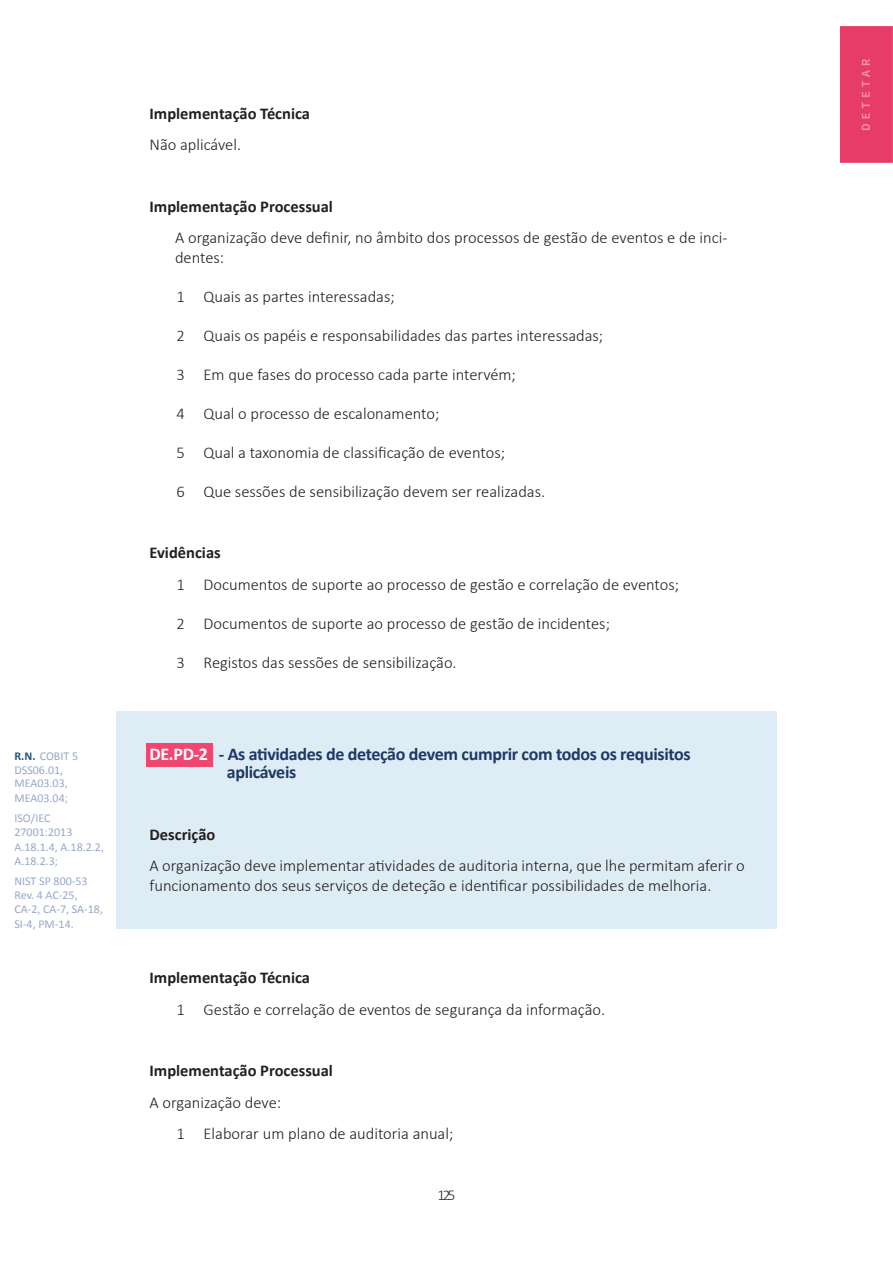
<style>
.page{position:relative;width:893px;height:1263px;background:#fff}
.page>*{position:absolute;margin:0;border:0;box-sizing:border-box;transform-origin:0 0}
.Heading_4{font:700 18px "Calibri";letter-spacing:-.02em;color:#1f3864}
.Heading_4-2{font:700 18px "Calibri";color:#fff}
.List_Paragraph{font:300 16.5px/19.5px "Calibri";color:#231f20}
.capitulo{font:300 16.5px/19.5px "Calibri";color:#231f20}
.capitulo-2{font:700 16.5px "Calibri";color:#231f20}
.t1{font:300 15px "Calibri";color:#231f20}
.Revision_wrd_1{font:12px/14.4px "Calibri";color:#96a9c8}
.s1{font-weight:700;color:#26547b}
</style>
<div class="page">
<div style="left:116px;top:711px;width:660px;height:218px;background:#deecf6"></div>
<div style="left:146px;top:743px;width:67px;height:23px;background:#f04770"></div>
<div style="left:840px;top:27px;width:53px;height:135px;background:#e83c68"></div>
<p class="Revision_wrd_1" style="left:14px;top:749px;width:65px"><span class="s1">R.N.</span> COBIT 5<br>DSS06.01,</p>
<p class="Revision_wrd_1" style="left:14px;top:776px;width:55px">MEA03.03,<br>MEA03.04;</p>
<p class="Revision_wrd_1" style="left:14px;top:811px;width:91px">ISO/IEC<br>27001:2013<br>A.18.1.4, A.18.2.2,<br>A.18.2.3;</p>
<p class="Revision_wrd_1" style="left:14px;top:873px;width:90px">NIST SP 800-53<br>Rev. 4 AC-25,<br>CA-2, CA-7, SA-18,<br>SI-4, PM-14.</p>
<p class="capitulo-2" style="left:150px;top:103px;width:162px">Implementação Técnica</p>
<p class="capitulo" style="left:150px;top:134px;width:93px">Não aplicável.</p>
<p class="capitulo-2" style="left:150px;top:196px;width:185px">Implementação Processual</p>
<p class="List_Paragraph" style="left:175px;top:227px;width:554px">A organização deve definir, no âmbito dos processos de gestão de eventos e de inci&shy;dentes:</p>
<p class="List_Paragraph" style="left:177px;top:286px;width:220px">1 Quais as partes interessadas;</p>
<p class="List_Paragraph" style="left:177px;top:325px;width:428px">2 Quais os papéis e responsabilidades das partes interessadas;</p>
<p class="List_Paragraph" style="left:177px;top:364px;width:341px">3 Em que fases do processo cada parte intervém;</p>
<p class="List_Paragraph" style="left:177px;top:403px;width:264px">4 Qual o processo de escalonamento;</p>
<p class="List_Paragraph" style="left:177px;top:442px;width:330px">5 Qual a taxonomia de classificação de eventos;</p>
<p class="List_Paragraph" style="left:177px;top:481px;width:370px">6 Que sessões de sensibilização devem ser realizadas.</p>
<p class="capitulo-2" style="left:150px;top:542px;width:73px">Evidências</p>
<p class="List_Paragraph" style="left:177px;top:574px;width:504px">1 Documentos de suporte ao processo de gestão e correlação de eventos;</p>
<p class="List_Paragraph" style="left:177px;top:613px;width:435px">2 Documentos de suporte ao processo de gestão de incidentes;</p>
<p class="List_Paragraph" style="left:177px;top:652px;width:282px">3 Registos das sessões de sensibilização.</p>
<p class="Heading_4-2" style="left:150px;top:742px;width:60px">DE.PD-2</p>
<p class="Heading_4" style="left:219px;top:742px;width:473px">- As atividades de deteção devem cumprir com todos os requisitos</p>
<p class="Heading_4" style="left:227px;top:760px;width:71px">aplicáveis</p>
<p class="capitulo-2" style="left:150px;top:824px;width:67px">Descrição</p>
<p class="capitulo" style="left:150px;top:855px;width:597px">A organização deve implementar atividades de auditoria interna, que lhe permitam aferir o funcionamento dos seus serviços de deteção e identificar possibilidades de melhoria.</p>
<p class="capitulo-2" style="left:150px;top:967px;width:162px">Implementação Técnica</p>
<p class="List_Paragraph" style="left:177px;top:998px;width:430px">1 Gestão e correlação de eventos de segurança da informação.</p>
<p class="capitulo-2" style="left:150px;top:1060px;width:185px">Implementação Processual</p>
<p class="capitulo" style="left:150px;top:1091px;width:133px">A organização deve:</p>
<p class="List_Paragraph" style="left:177px;top:1123px;width:278px">1 Elaborar um plano de auditoria anual;</p>
<p class="t1" style="left:437px;top:1185px;width:20px">125</p>
</div>
